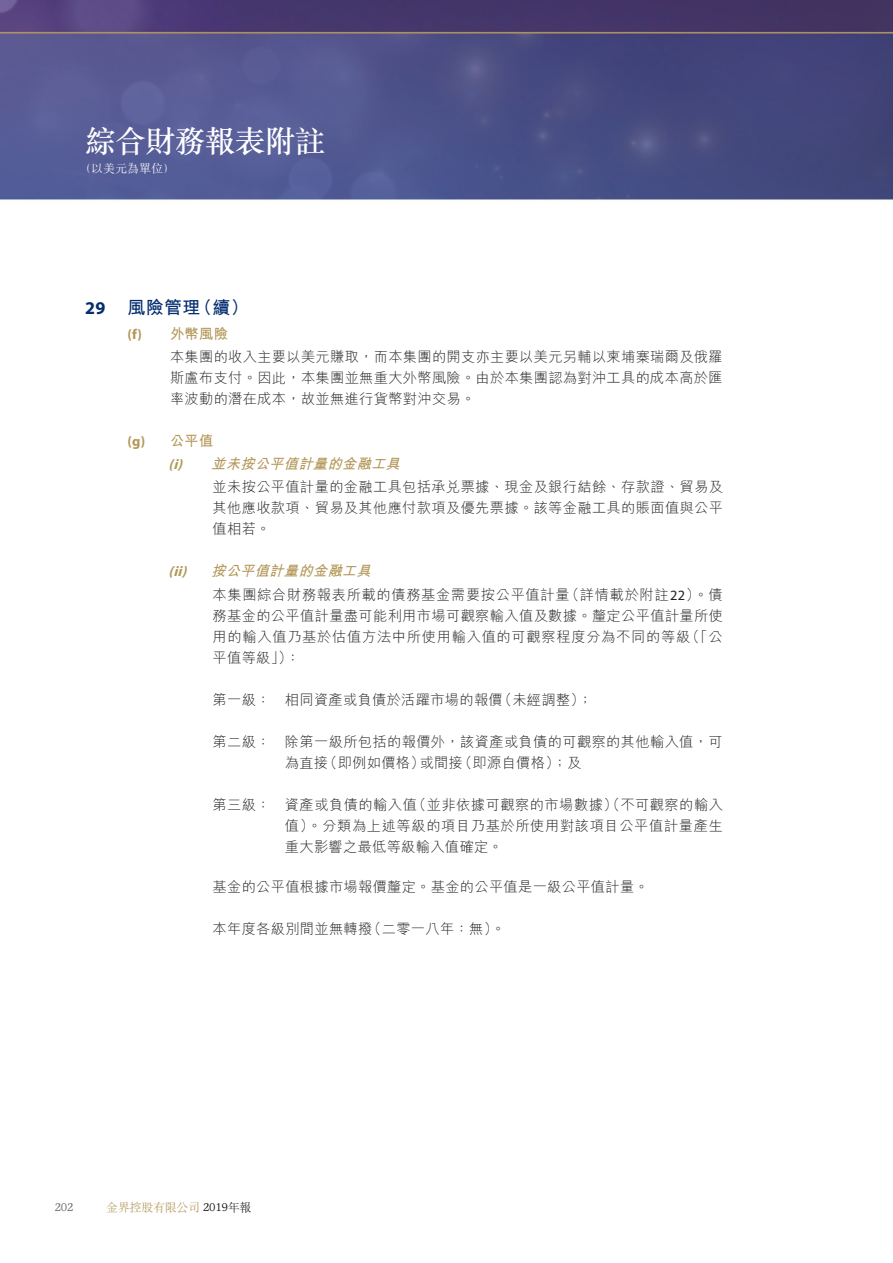
<style>
.page{position:relative;width:893px;height:1263px;background:#fff}
.page>*{position:absolute;margin:0;border:0;box-sizing:border-box;transform-origin:0 0}
.t1{font:500 30.75px "M Sung HK";letter-spacing:-.025em;color:#fff}
.t2{font:700 18px "M Hei HK";color:#052d6f}
.t3{font:300 14.25px/21px "M Hei HK";letter-spacing:.025em;color:#231f20}
.t4{font:300 14.25px/23.1px "M Hei HK";letter-spacing:.045em;color:#231f20}
.t5{font:700 14.25px "Myriad Pro";color:#b39758}
.t6{font:italic 700 14.25px "Myriad Pro";color:#b39758}
.t7{font:300 12px "M Sung HK";letter-spacing:-.025em;color:#b39758}
.t8{font:300 12px "M Sung HK";color:#fff}
.t9{font:12px "Garth Graphic Std";color:#6c6d70}
.s1{font-family:"Myriad Pro"}
.s2{font-family:"Myriad Pro";font-weight:700;color:#b39758}
.s3{font-weight:700;color:#b39758}
.s4{font-family:"M Hei HK"}
.s5{font-family:"Myriad Pro";font-weight:700;font-style:italic;color:#b39758}
.s6{font-weight:700;font-style:italic;color:#b39758}
.s7{font-family:"Myriad Pro";font-weight:400}
.s8{font-family:"Garth Graphic Std";font-weight:400;color:#231f20}
.s9{color:#231f20}
</style>
<div class="page">
<img style="left:0;top:0;width:893px;height:200px">
<h1 class="t1" style="left:85px;top:120px;width:242px">綜合財務報表附註</h1>
<p class="t8" style="left:79px;top:160px;width:97px">（以美元為單位）</p>
<p class="t2" style="left:85px;top:294px;width:165px"><span class="s1">29</span> 風險管理（續）</p>
<p class="t3" style="left:170px;top:322px;width:554px;line-height:23.1px;text-indent:-43px"><span class="s2">(f)</span> <span class="s3">外幣風險<br></span>本集團的收入主要以美元賺取，而本集團的開支亦主要以美元另輔以柬埔寨瑞爾及俄羅</p>
<p class="t3" style="left:170px;top:367px;width:554px">斯盧布支付。因此，本集團並無重大外幣風險。由於本集團認為對沖工具的成本高於匯率波動的潛在成本，故並無進行貨幣對沖交易。</p>
<p class="t5" style="left:128px;top:432px;width:87px">(g) <span class="s4">公平值</span></p>
<p class="t3" style="left:213px;top:452px;width:512px;line-height:23.1px;text-indent:-44px"><span class="s5">(i)</span> <span class="s6">並未按公平值計量的金融工具<br></span>並未按公平值計量的金融工具包括承兌票據、現金及銀行結餘、存款證、貿易及</p>
<p class="t3" style="left:213px;top:497px;width:512px">其他應收款項、貿易及其他應付款項及優先票據。該等金融工具的賬面值與公平值相若。</p>
<p class="t6" style="left:169px;top:562px;width:24px">(ii)</p>
<p class="t4" style="left:211px;top:559px;width:513px"><span class="s6">按公平值計量的金融工具<br></span>本集團綜合財務報表所載的債務基金需要按公平值計量（詳情載於附註<span class="s7">22</span>）。債</p>
<p class="t3" style="left:213px;top:605px;width:512px;text-align:justify">務基金的公平值計量盡可能利用市場可觀察輸入值及數據。釐定公平值計量所使用的輸入值乃基於估值方法中所使用輸入值的可觀察程度分為不同的等級（「公平值等級」）：</p>
<p class="t3" style="left:213px;top:689px;width:381px">第一級： 相同資產或負債於活躍市場的報價（未經調整）；</p>
<p class="t3" style="left:285px;top:731px;width:439px;text-indent:-72px">第二級： 除第一級所包括的報價外，該資產或負債的可觀察的其他輸入值，可為直接（即例如價格）或間接（即源自價格）；及</p>
<p class="t3" style="left:285px;top:794px;width:440px;text-align:justify;text-indent:-72px">第三級： 資產或負債的輸入值（並非依據可觀察的市場數據）（不可觀察的輸入值）。分類為上述等級的項目乃基於所使用對該項目公平值計量產生重大影響之最低等級輸入值確定。</p>
<p class="t3" style="left:213px;top:876px;width:438px">基金的公平值根據市場報價釐定。基金的公平值是一級公平值計量。</p>
<p class="t3" style="left:213px;top:918px;width:294px">本年度各級別間並無轉撥（二零一八年：無）。</p>
<p class="t9" style="left:55px;top:1200px;width:20px">202</p>
<p class="t7" style="left:106px;top:1199px;width:147px">金界控股有限公司 <span class="s8">2019</span><span class="s9">年報</span></p>
</div>
